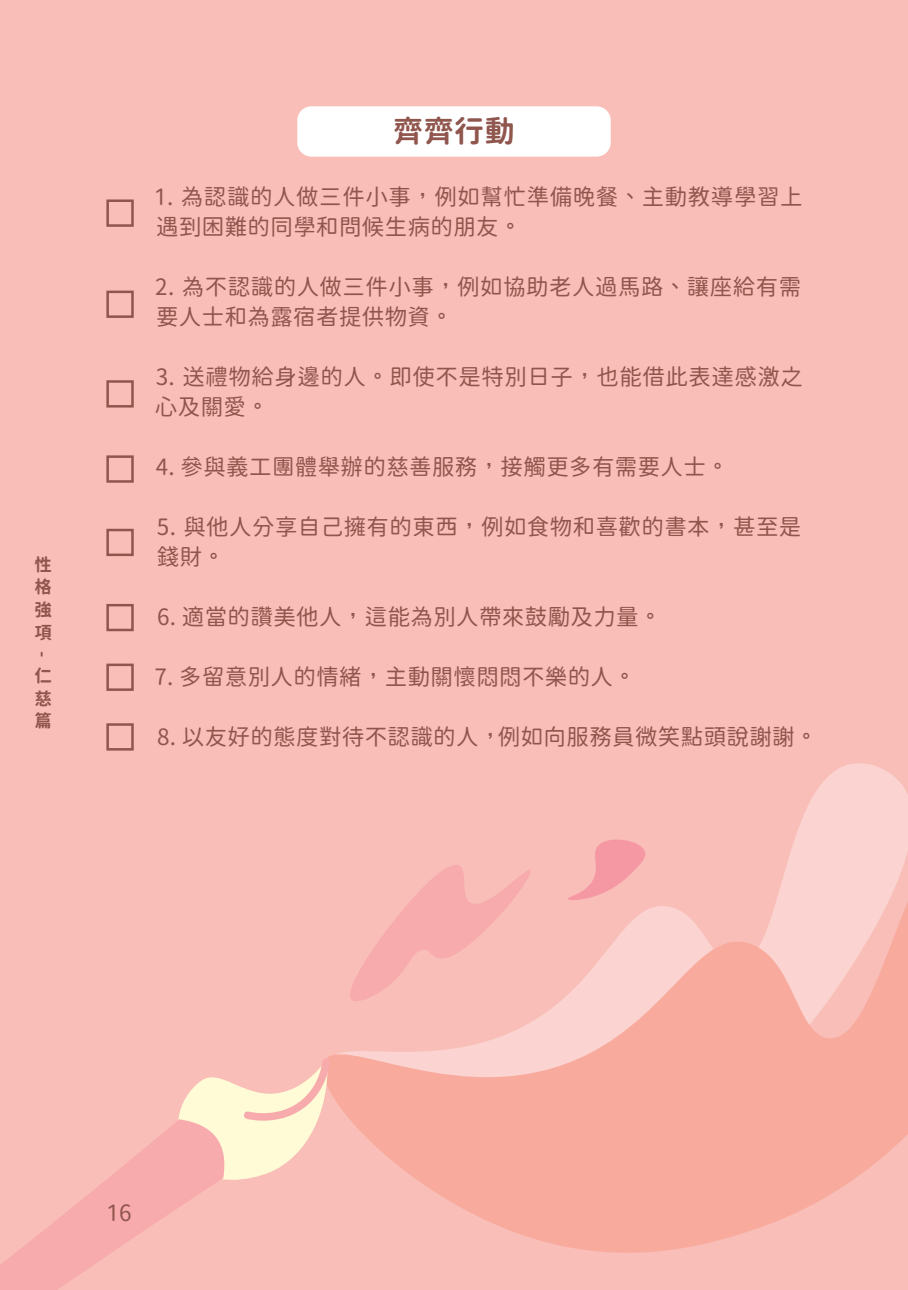
<style>
.page{position:relative;width:908px;height:1290px;background:#fff}
.page>*{position:absolute;margin:0;border:0;box-sizing:border-box;transform-origin:0 0}
.t1{font:30px "Gen Sen Rounded JP B";color:#90564e}
.t2{font:22.5px/30px "Gen Sen Rounded JP R";letter-spacing:.015em;color:#90564e}
.t3{font:17.5px/22.8px "Gen Sen Rounded JP B";color:#90564e;text-align:justify}
.s1{font-family:"Li Hei Pro"}
</style>
<div class="page">
<div style="left:0;top:0;width:907px;height:1290px;background:#f9beb7"></div>
<div style="left:297px;top:106px;width:313px;height:51px;background:#fff;border-radius:14px"></div>
<svg style="left:810px;top:763px;width:97px;height:40px;fill:#fbd3d1"></svg>
<svg style="left:334px;top:803px;width:573px;height:450px"></svg>
<svg style="left:0;top:1055px;width:334px;height:235px"></svg>
<svg style="left:342px;top:862px;width:191px;height:143px"></svg>
<svg style="left:567px;top:834px;width:79px;height:67px"></svg>
<div style="left:106px;top:199px;width:28px;height:28px;border:2px solid #90564e"></div>
<div style="left:106px;top:291px;width:28px;height:27px;border:2px solid #90564e"></div>
<div style="left:106px;top:380px;width:28px;height:27px;border:2px solid #90564e"></div>
<div style="left:106px;top:455px;width:28px;height:28px;border:2px solid #90564e"></div>
<div style="left:106px;top:529px;width:28px;height:27px;border:2px solid #90564e"></div>
<div style="left:106px;top:604px;width:28px;height:27px;border:2px solid #90564e"></div>
<div style="left:106px;top:663px;width:28px;height:28px;border:2px solid #90564e"></div>
<div style="left:106px;top:723px;width:28px;height:27px;border:2px solid #90564e"></div>
<p class="t3" style="left:35px;top:553px;width:19px">性格強項</p>
<p class="t3" style="left:54px;top:651px;width:8px;rotate:90deg">-</p>
<p class="t3" style="left:35px;top:664px;width:18px">仁慈篇</p>
<p class="t1" style="left:393px;top:114px;width:123px">齊齊行動</p>
<p class="t2" style="left:154px;top:182px;width:649px">1. 為認識的人做三件小事<span class="s1">，</span>例如幫忙準備晚餐<span class="s1">、</span>主動教導學習上遇到困難的同學和問候生病的朋友<span class="s1">。</span></p>
<p class="t2" style="left:155px;top:272px;width:647px">2. 為不認識的人做三件小事<span class="s1">，</span>例如協助老人過馬路<span class="s1">、</span>讓座給有需要人士和為露宿者提供物資<span class="s1">。</span></p>
<p class="t2" style="left:155px;top:362px;width:649px">3. 送禮物給身邊的人<span class="s1">。</span>即使不是特別日子<span class="s1">，</span>也能借此表達感激之心及關愛<span class="s1">。</span></p>
<p class="t2" style="left:156px;top:452px;width:574px">4. 參與義工團體舉辦的慈善服務<span class="s1">，</span>接觸更多有需要人士<span class="s1">。</span></p>
<p class="t2" style="left:157px;top:512px;width:645px">5. 與他人分享自己擁有的東西<span class="s1">，</span>例如食物和喜歡的書本<span class="s1">，</span>甚至是錢財<span class="s1">。</span></p>
<p class="t2" style="left:157px;top:602px;width:506px">6. 適當的讚美他人<span class="s1">，</span>這能為別人帶來鼓勵及力量<span class="s1">。</span></p>
<p class="t2" style="left:154px;top:662px;width:483px">7. 多留意別人的情緒<span class="s1">，</span>主動關懷悶悶不樂的人<span class="s1">。</span></p>
<p class="t2" style="left:157px;top:722px;width:661px">8. 以友好的態度對待不認識的人<span class="s1">，</span>例如向服務員微笑點頭說謝謝<span class="s1">。</span></p>
<p class="t2" style="left:106px;top:1198px;width:27px">16</p>
</div>
